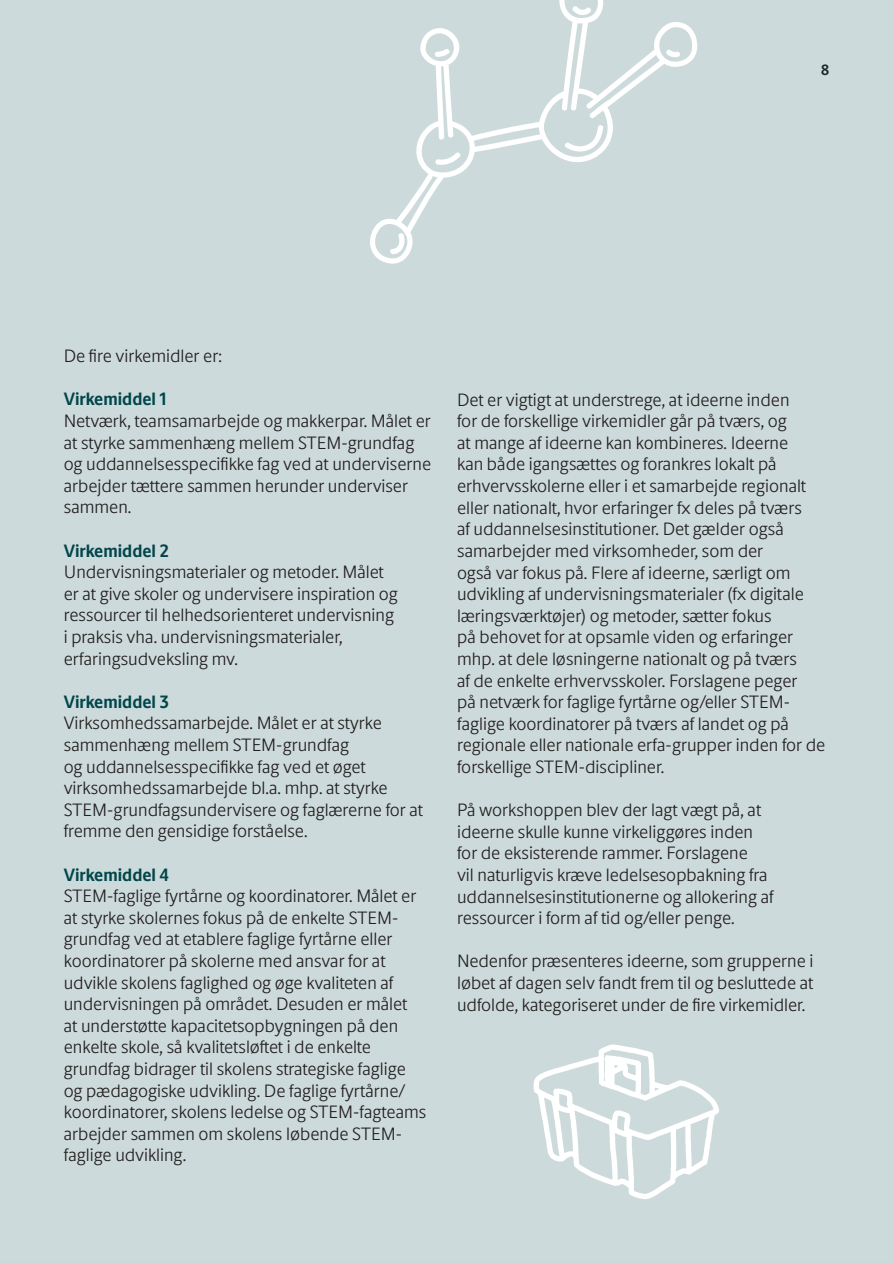
<style>
.page{position:relative;width:893px;height:1263px;background:#cddadb}
.page>*{position:absolute;margin:0;border:0;box-sizing:border-box;transform-origin:0 0}
.t1{font:300 18px/21.6px "Novo Apply Sans";color:#231f20}
.t2{font:700 18px "Novo Apply Sans";color:#00464b}
.t3{font:700 15px "Novo Apply Sans";color:#231f20}
</style>
<div class="page">
<svg style="left:370px;top:0;width:327px;height:264px"></svg>
<svg style="left:563px;top:124px;width:41px;height:29px"></svg>
<svg style="left:571px;top:4px;width:22px;height:13px"></svg>
<svg style="left:665px;top:48px;width:15px;height:10px"></svg>
<svg style="left:434px;top:151px;width:28px;height:15px"></svg>
<svg style="left:435px;top:48px;width:16px;height:9px"></svg>
<svg style="left:389px;top:232px;width:18px;height:22px"></svg>
<svg style="left:533px;top:1044px;width:186px;height:155px"></svg>
<p class="t3" style="left:821px;top:59px;width:10px">8</p>
<p class="t1" style="left:64px;top:344px;width:160px">De fire virkemidler er:</p>
<p class="t2" style="left:64px;top:386px;width:105px">Virkemiddel 1</p>
<p class="t1" style="left:64px;top:409px;width:369px">Netværk, teamsamarbejde og makkerpar. Målet er at styrke sammenhæng mellem STEM-grundfag og uddannelsesspecifikke fag ved at underviserne arbejder tættere sammen herunder underviser sammen.</p>
<p class="t2" style="left:64px;top:537px;width:107px">Virkemiddel 2</p>
<p class="t1" style="left:64px;top:560px;width:336px">Undervisningsmaterialer og metoder. Målet er at give skoler og undervisere inspiration og ressourcer til helhedsorienteret undervisning i praksis vha. undervisningsmaterialer, erfaringsudveksling mv.</p>
<p class="t2" style="left:64px;top:688px;width:107px">Virkemiddel 3</p>
<p class="t1" style="left:64px;top:711px;width:361px">Virksomhedssamarbejde. Målet er at styrke sammenhæng mellem STEM-grundfag<br>og uddannelsesspecifikke fag ved et øget virksomhedssamarbejde bl.a. mhp. at styrke STEM-grundfagsundervisere og faglærerne for at fremme den gensidige forståelse.</p>
<p class="t2" style="left:64px;top:861px;width:107px">Virkemiddel 4</p>
<p class="t1" style="left:64px;top:884px;width:364px">STEM-faglige fyrtårne og koordinatorer. Målet er at styrke skolernes fokus på de enkelte STEM&shy;grundfag ved at etablere faglige fyrtårne eller koordinatorer på skolerne med ansvar for at udvikle skolens faglighed og øge kvaliteten af undervisningen på området. Desuden er målet<br>at understøtte kapacitetsopbygningen på den enkelte skole, så kvalitetsløftet i de enkelte grundfag bidrager til skolens strategiske faglige og pædagogiske udvikling. De faglige fyrtårne/ koordinatorer, skolens ledelse og STEM-fagteams arbejder sammen om skolens løbende STEM&shy;faglige udvikling.</p>
<p class="t1" style="left:457px;top:388px;width:370px">Det er vigtigt at understrege, at ideerne inden<br>for de forskellige virkemidler går på tværs, og<br>at mange af ideerne kan kombineres. Ideerne<br>kan både igangsættes og forankres lokalt på erhvervsskolerne eller i et samarbejde regionalt eller nationalt, hvor erfaringer fx deles på tværs<br>af uddannelsesinstitutioner. Det gælder også samarbejder med virksomheder, som der<br>også var fokus på. Flere af ideerne, særligt om udvikling af undervisningsmaterialer (fx digitale læringsværktøjer) og metoder, sætter fokus<br>på behovet for at opsamle viden og erfaringer mhp. at dele løsningerne nationalt og på tværs<br>af de enkelte erhvervsskoler. Forslagene peger<br>på netværk for faglige fyrtårne og/eller STEM&shy;faglige koordinatorer på tværs af landet og på regionale eller nationale erfa-grupper inden for de forskellige STEM-discipliner.</p>
<p class="t1" style="left:457px;top:798px;width:318px">På workshoppen blev der lagt vægt på, at ideerne skulle kunne virkeliggøres inden for de eksisterende rammer. Forslagene<br>vil naturligvis kræve ledelsesopbakning fra uddannelsesinstitutionerne og allokering af ressourcer i form af tid og/eller penge.</p>
<p class="t1" style="left:457px;top:949px;width:358px;text-align:justify">Nedenfor præsenteres ideerne, som grupperne i løbet af dagen selv fandt frem til og besluttede at udfolde, kategoriseret under de fire virkemidler.</p>
</div>
